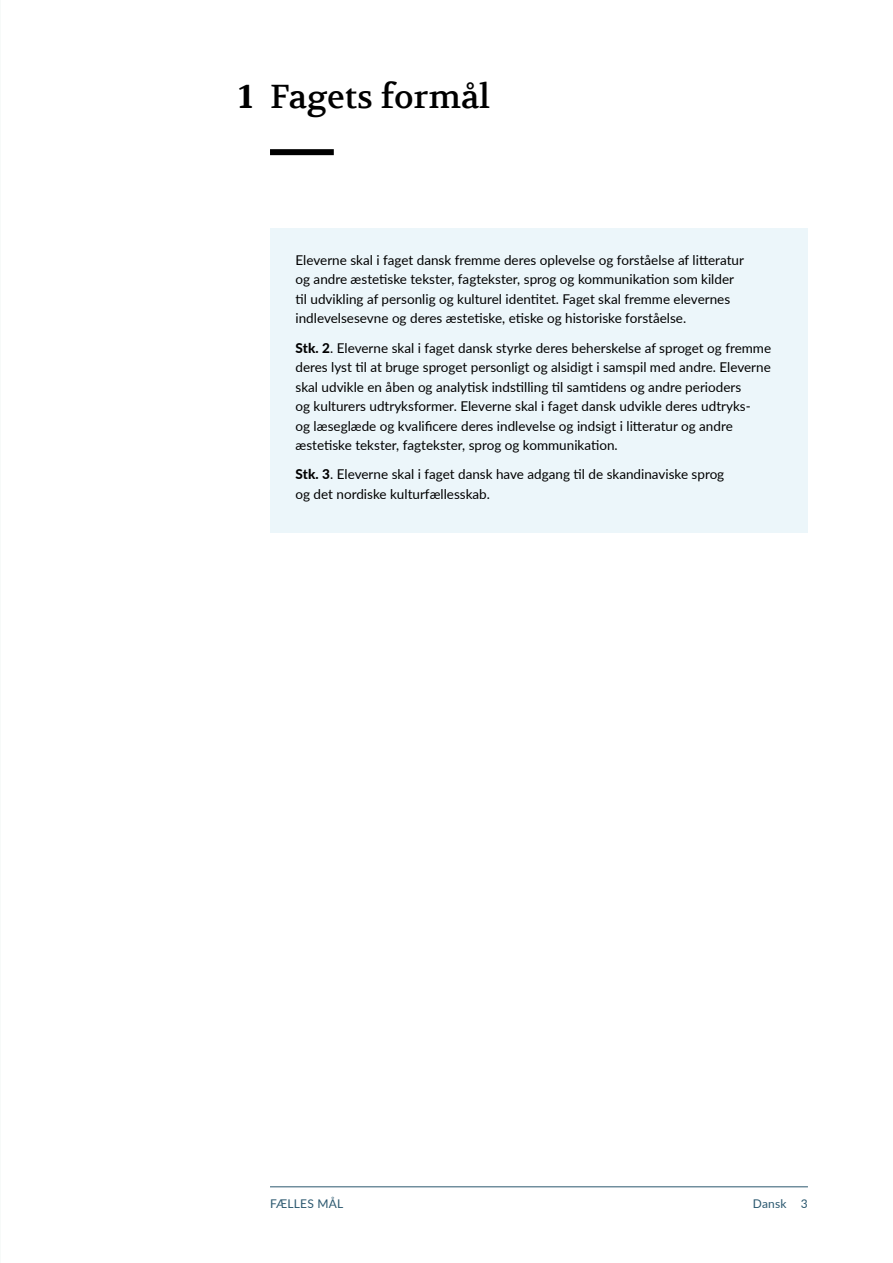
<style>
.page{position:relative;width:893px;height:1263px;background:#fff}
.page>*{position:absolute;margin:0;border:0;box-sizing:border-box;transform-origin:0 0}
.t1{font:33px "Volkhov";color:#000}
.t2{font:13.5px/19.5px "Lato";color:#000}
.t3{font:12px "Lato";letter-spacing:.02em;color:#2b586f}
.s1{font-weight:700}
.s2{font-weight:800}
</style>
<div class="page">
<div style="left:270px;top:149px;width:64px;height:6px;background:#000"></div>
<div style="left:270px;top:228px;width:538px;height:305px;background:#ecf6fa"></div>
<hr style="left:270px;top:1186px;width:538px;height:1px;background:#2b586f">
<h2 class="t1" style="left:238px;top:76px;width:253px"><span class="s1">1</span> Fagets formål</h2>
<p class="t2" style="left:296px;top:250px;width:450px">Eleverne skal i faget dansk fremme deres oplevelse og forståelse af litteratur og andre æstetiske tekster, fagtekster, sprog og kommunikation som kilder til udvikling af personlig og kulturel identitet. Faget skal fremme elevernes indlevelses evne og deres æstetiske, etiske og historiske forståelse.</p>
<p class="t2" style="left:296px;top:337px;width:477px"><span class="s2">Stk. 2</span>. Eleverne skal i faget dansk styrke deres beherskelse af sproget og fremme deres lyst til at bruge sproget personligt og alsidigt i samspil med andre. Eleverne skal udvikle en åben og analytisk indstilling til samtidens og andre perioders<br>og kulturers udtryksformer. Eleverne skal i faget dansk udvikle deres udtryks-<br>og læseglæde og kvalificere deres indlevelse og indsigt i litteratur og andre æstetiske tekster, fagtekster, sprog og kommunikation.</p>
<p class="t2" style="left:296px;top:464px;width:430px"><span class="s2">Stk. 3</span>. Eleverne skal i faget dansk have adgang til de skandinaviske sprog og det nordiske kulturfællesskab.</p>
<p class="t3" style="left:270px;top:1195px;width:75px">Fælles Mål</p>
<p class="t3" style="left:753px;top:1195px;width:57px">Dansk 3</p>
</div>
